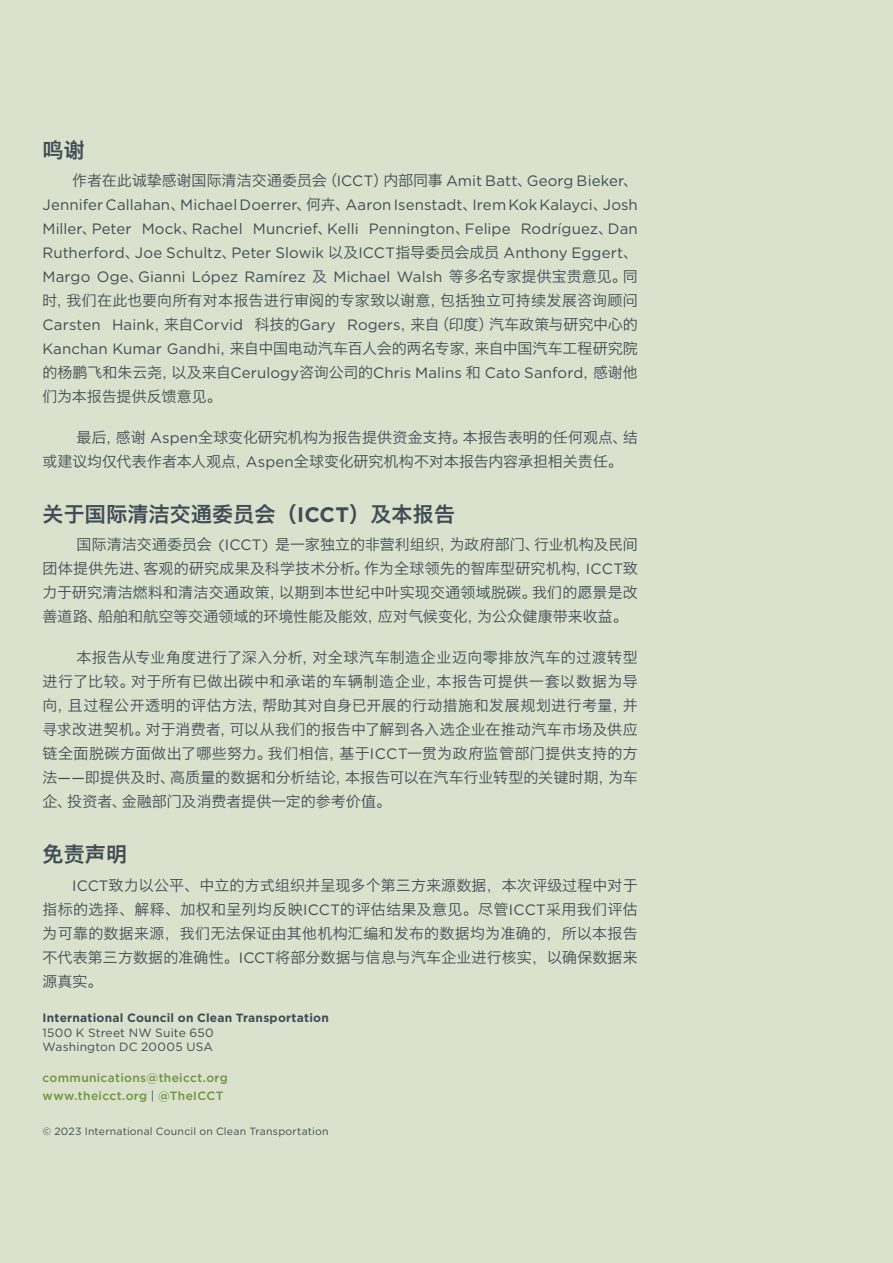
<style>
.page{position:relative;width:893px;height:1263px;background:#dae1cc}
.page>*{position:absolute;margin:0;border:0;box-sizing:border-box;transform-origin:0 0}
.t1{font:21px "Hiragino Sans GB W6";letter-spacing:.01em;color:#404d56}
.t2{font:15px/24px "Hiragino Sans GB W3";letter-spacing:.005em;color:#404d56;text-align:justify}
.t3{font:15px/24px "Gotham";letter-spacing:.01em;color:#404d56;text-align:justify}
.t4{font:15px "Hiragino Sans GB W3";letter-spacing:-.015em;color:#404d56}
.t5{font:500 12px/18px "Gotham";letter-spacing:.03em;color:#6c953e}
.t6{font:700 12px "Gotham";letter-spacing:.02em;color:#404d56}
.t7{font:12px/14.4px "Gotham";letter-spacing:.015em;color:#404d56}
.t8{font:10.5px "Gotham";letter-spacing:.02em;color:#404d56}
.s1{font-family:"Gotham"}
.s2{font-family:"Hiragino Sans GB W3"}
.s3{font-family:"Gotham";font-weight:700}
.s4{font-weight:400;color:#404d56}
</style>
<div class="page">
<h1 class="t1" style="left:43px;top:136px;width:44px">鸣谢</h1>
<p class="t2" style="left:72px;top:168px;width:567px">作者在此诚挚感谢国际清洁交通委员会（<span class="s1">ICCT</span>）内部同事 <span class="s1">Amit Batt</span>、<span class="s1">Georg Bieker</span>、</p>
<p class="t3" style="left:42px;top:192px;width:597px">Jennifer Callahan<span class="s2">、</span>Michael Doerrer<span class="s2">、何卉、</span>Aaron Isenstadt<span class="s2">、</span>Irem Kok Kalayci<span class="s2">、</span>Josh Miller<span class="s2">、</span>Peter Mock<span class="s2">、</span>Rachel Muncrief<span class="s2">、</span>Kelli Pennington<span class="s2">、</span>Felipe Rodríguez<span class="s2">、</span>Dan Rutherford<span class="s2">、</span>Joe Schultz<span class="s2">、</span>Peter Slowik <span class="s2">以及</span>ICCT<span class="s2">指导委员会成员</span> Anthony Eggert<span class="s2">、</span>Margo Oge<span class="s2">、</span>Gianni López Ramírez <span class="s2">及</span> Michael Walsh <span class="s2">等多名专家提供宝贵意见。同</span></p>
<p class="t2" style="left:42px;top:288px;width:597px">时，我们在此也要向所有对本报告进行审阅的专家致以谢意，包括独立可持续发展咨询顾问</p>
<p class="t3" style="left:42px;top:312px;width:597px">Carsten Haink<span class="s2">，来自</span>Corvid <span class="s2">科技的</span>Gary Rogers<span class="s2">，来自（印度）汽车政策与研究中心的</span></p>
<p class="t4" style="left:42px;top:339px;width:597px"><span class="s1">Kanchan Kumar Gandhi</span>，来自中国电动汽车百人会的两名专家，来自中国汽车工程研究院</p>
<p class="t3" style="left:42px;top:360px;width:597px"><span class="s2">的杨鹏飞和朱云尧，以及来自</span>Cerulogy<span class="s2">咨询公司的</span>Chris Malins <span class="s2">和</span> Cato Sanford<span class="s2">，感谢他</span></p>
<p class="t2" style="left:42px;top:384px;width:181px">们为本报告提供反馈意见。</p>
<p class="t2" style="left:42px;top:425px;width:597px;text-indent:34px">最后，感谢 <span class="s1">Aspen</span>全球变化研究机构为报告提供资金支持。本报告表明的任何观点、结或建议均仅代表作者本人观点，<span class="s1">Aspen</span>全球变化研究机构不对本报告内容承担相关责任。</p>
<h1 class="t1" style="left:43px;top:500px;width:414px">关于国际清洁交通委员会（<span class="s3">ICCT</span>）及本报告</h1>
<p class="t2" style="left:43px;top:532px;width:597px;text-indent:34px">国际清洁交通委员会 <span class="s1">(ICCT)</span> 是一家独立的非营利组织，为政府部门、行业机构及民间团体提供先进、客观的研究成果及科学技术分析。作为全球领先的智库型研究机构，<span class="s1">ICCT</span>致力于研究清洁燃料和清洁交通政策，以期到本世纪中叶实现交通领域脱碳。我们的愿景是改善道路、船舶和航空等交通领域的环境性能及能效，应对气候变化，为公众健康带来收益。</p>
<p class="t2" style="left:43px;top:645px;width:597px;text-indent:34px">本报告从专业角度进行了深入分析，对全球汽车制造企业迈向零排放汽车的过渡转型进行了比较。对于所有已做出碳中和承诺的车辆制造企业，本报告可提供一套以数据为导向，且过程公开透明的评估方法，帮助其对自身已开展的行动措施和发展规划进行考量，并寻求改进契机。对于消费者，可以从我们的报告中了解到各入选企业在推动汽车市场及供应链全面脱碳方面做出了哪些努力。我们相信，基于<span class="s1">ICCT</span>一贯为政府监管部门提供支持的方法<span class="s1">——</span>即提供及时、高质量的数据和分析结论，本报告可以在汽车行业转型的关键时期，为车企、投资者、金融部门及消费者提供一定的参考价值。</p>
<h1 class="t1" style="left:43px;top:840px;width:86px">免责声明</h1>
<p class="t2" style="left:43px;top:873px;width:597px;text-indent:30px"><span class="s1">ICCT</span>致力以公平、中立的方式组织并呈现多个第三方来源数据，本次评级过程中对于指标的选择、解释、加权和呈列均反映<span class="s1">ICCT</span>的评估结果及意见。尽管<span class="s1">ICCT</span>采用我们评估为可靠的数据来源，我们无法保证由其他机构汇编和发布的数据均为准确的，所以本报告不代表第三方数据的准确性。<span class="s1">ICCT</span>将部分数据与信息与汽车企业进行核实，以确保数据来源真实。</p>
<p class="t6" style="left:43px;top:1010px;width:288px">International Council on Clean Transportation</p>
<p class="t7" style="left:43px;top:1025px;width:173px">1500 K Street NW Suite 650<br>Washington DC 20005 USA</p>
<p class="t5" style="left:43px;top:1069px;width:187px">communications@theicct.org www.theicct.org <span class="s4">|</span> @TheICCT</p>
<p class="t8" style="left:43px;top:1125px;width:288px">© 2023 International Council on Clean Transportation</p>
</div>
